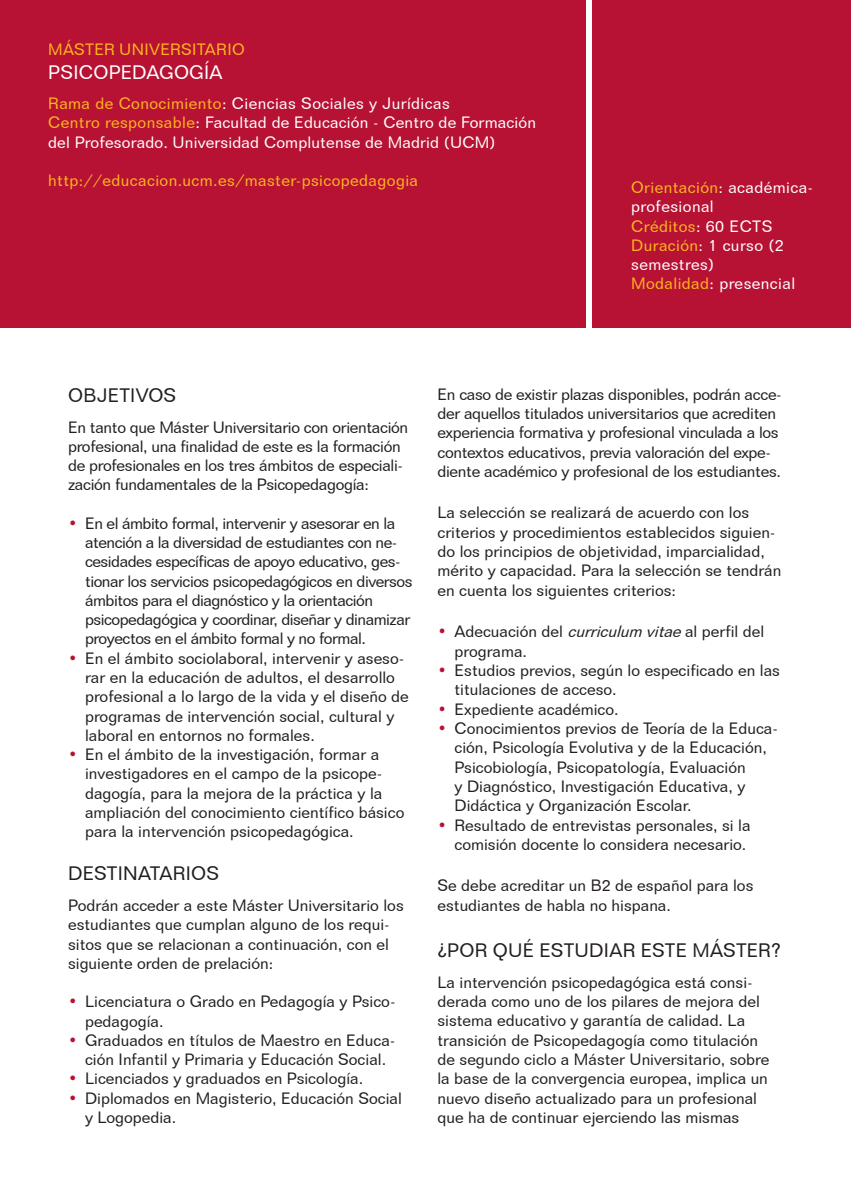
<style>
.page{position:relative;width:851px;height:1191px;background:#fff}
.page>*{position:absolute;margin:0;border:0;box-sizing:border-box;transform-origin:0 0}
.Título_1{font:19px "Folio BT";letter-spacing:.01em;color:#231f20}
.Título_1-2{font:19px "Folio BT";letter-spacing:.01em;color:#fff}
.Texto{font:16px/19.4px "Folio BT";color:#231f20}
.Texto-2{font:16px/19.4px "Folio BT";letter-spacing:-.02em;color:#231f20}
.Texto-3{font:16px/19.2px "Folio BT";letter-spacing:-.03em;color:#231f20}
.Texto_Blanco{font:16px/19.2px "Folio BT";letter-spacing:.025em;color:#fff}
.Texto_Blanco-2{font:16px "Folio BT";letter-spacing:.025em;color:#fcb61c}
.Título_1-3{font:16px "Folio BT";letter-spacing:.02em;color:#fcb61c}
.s1{color:#fcb61c}
.s2{color:#fff}
.s3{color:#b71234}
.s4{font-style:italic}
</style>
<div class="page">
<div style="left:592px;top:0;width:258px;height:327px;background:#b71234"></div>
<div style="left:0;top:0;width:585px;height:327px;background:#b71234"></div>
<p class="Título_1-3" style="left:48px;top:39px;width:198px">MÁSTER UNIVERSITARIO</p>
<p class="Título_1-2" style="left:48px;top:60px;width:176px">PSICOPEDAGOGÍA</p>
<p class="Texto_Blanco" style="left:48px;top:94px;width:403px"><span class="s1">Rama de Conocimiento</span>: Ciencias Sociales y Jurídicas</p>
<p class="Texto_Blanco" style="left:48px;top:113px;width:489px"><span class="s1">Centro responsable</span>: Facultad de Educación - Centro de Formación del Profesorado. Universidad Complutense de Madrid (UCM)</p>
<p class="Texto_Blanco-2" style="left:48px;top:171px;width:371px">http://educacion.ucm.es/master-psicopedagogia</p>
<p class="Texto_Blanco" style="left:631px;top:178px;width:183px"><span class="s1">Orientación</span>: académica&shy;profesional</p>
<p class="Texto_Blanco-2" style="left:631px;top:216px;width:143px">Créditos<span class="s2">: 60 ECTS</span></p>
<p class="Texto_Blanco" style="left:631px;top:235px;width:154px"><span class="s1">Duración</span>: 1 curso (2 semestres)</p>
<p class="Texto_Blanco" style="left:631px;top:274px;width:165px"><span class="s1">Modalidad</span>: presencial</p>
<p class="Título_1" style="left:68px;top:384px;width:110px">OBJETIVOS</p>
<p class="Texto-2" style="left:68px;top:417px;width:341px">En tanto que Máster Universitario con orientación profesional, una finalidad de este es la formación de profesionales en los tres ámbitos de especiali&shy;zación fundamentales de la Psicopedagogía:</p>
<p class="Texto-3" style="left:85px;top:513px;width:329px;text-indent:-17px"><span class="s3">•</span> En el ámbito formal, intervenir y asesorar en la atención a la diversidad de estudiantes con ne&shy;cesidades específicas de apoyo educativo, ges&shy;tionar los servicios psicopedagógicos en diversos ámbitos para el diagnóstico y la orientación psicopedagógica y coordinar, diseñar y dinamizar proyectos en el ámbito formal y no formal.</p>
<p class="Texto" style="left:85px;top:648px;width:325px;text-indent:-17px"><span class="s3">•</span> En el ámbito sociolaboral, intervenir y aseso&shy;rar en la educación de adultos, el desarrollo profesional a lo largo de la vida y el diseño de programas de intervención social, cultural y laboral en entornos no formales.</p>
<p class="Texto" style="left:85px;top:744px;width:321px;text-indent:-17px"><span class="s3">•</span> En el ámbito de la investigación, formar a investigadores en el campo de la psicope&shy;dagogía, para la mejora de la práctica y la ampliación del conocimiento científico básico para la intervención psicopedagógica.</p>
<p class="Título_1" style="left:68px;top:862px;width:153px">DESTINATARIOS</p>
<p class="Texto" style="left:68px;top:895px;width:337px">Podrán acceder a este Máster Universitario los estudiantes que cumplan alguno de los requi&shy;sitos que se relacionan a continuación, con el siguiente orden de prelación:</p>
<p class="Texto" style="left:85px;top:992px;width:312px;text-indent:-17px"><span class="s3">•</span> Licenciatura o Grado en Pedagogía y Psico&shy;pedagogía.</p>
<p class="Texto" style="left:68px;top:1030px;width:329px;text-align:center"><span class="s3">•</span> Graduados en títulos de Maestro en Educa&shy;ción Infantil y Primaria y Educación Social.</p>
<p class="Texto" style="left:68px;top:1068px;width:296px"><span class="s3">•</span> Licenciados y graduados en Psicología.</p>
<p class="Texto" style="left:85px;top:1088px;width:318px;text-indent:-17px"><span class="s3">•</span> Diplomados en Magisterio, Educación Social y Logopedia.</p>
<p class="Texto-2" style="left:437px;top:384px;width:346px">En caso de existir plazas disponibles, podrán acce&shy;der aquellos titulados universitarios que acrediten experiencia formativa y profesional vinculada a los contextos educativos, previa valoración del expe&shy;diente académico y profesional de los estudiantes.</p>
<p class="Texto" style="left:437px;top:503px;width:345px">La selección se realizará de acuerdo con los criterios y procedimientos establecidos siguien&shy;do los principios de objetividad, imparcialidad, mérito y capacidad. Para la selección se tendrán en cuenta los siguientes criterios:</p>
<p class="Texto" style="left:454px;top:622px;width:311px;text-indent:-17px"><span class="s3">•</span> Adecuación del <span class="s4">curriculum vitae</span>al perfil del programa.</p>
<p class="Texto" style="left:454px;top:660px;width:327px;text-indent:-17px"><span class="s3">•</span> Estudios previos, según lo especificado en las titulaciones de acceso.</p>
<p class="Texto" style="left:437px;top:699px;width:183px"><span class="s3">•</span> Expediente académico.</p>
<p class="Texto" style="left:454px;top:718px;width:325px;text-indent:-17px"><span class="s3">•</span> Conocimientos previos de Teoría de la Educa&shy;ción, Psicología Evolutiva y de la Educación, Psicobiología, Psicopatología, Evaluación<br>y Diagnóstico, Investigación Educativa, y Didáctica y Organización Escolar.</p>
<p class="Texto" style="left:437px;top:815px;width:314px;text-align:right"><span class="s3">•</span> Resultado de entrevistas personales, si la comisión docente lo considera necesario.</p>
<p class="Texto" style="left:437px;top:876px;width:317px">Se debe acreditar un B2 de español para los estudiantes de habla no hispana.</p>
<p class="Título_1" style="left:437px;top:938px;width:345px">¿POR QUÉ ESTUDIAR ESTE MÁSTER?</p>
<p class="Texto" style="left:437px;top:972px;width:333px">La intervención psicopedagógica está consi&shy;derada como uno de los pilares de mejora del sistema educativo y garantía de calidad. La transición de Psicopedagogía como titulación de segundo ciclo a Máster Universitario, sobre la base de la convergencia europea, implica un nuevo diseño actualizado para un profesional que ha de continuar ejerciendo las mismas</p>
</div>
